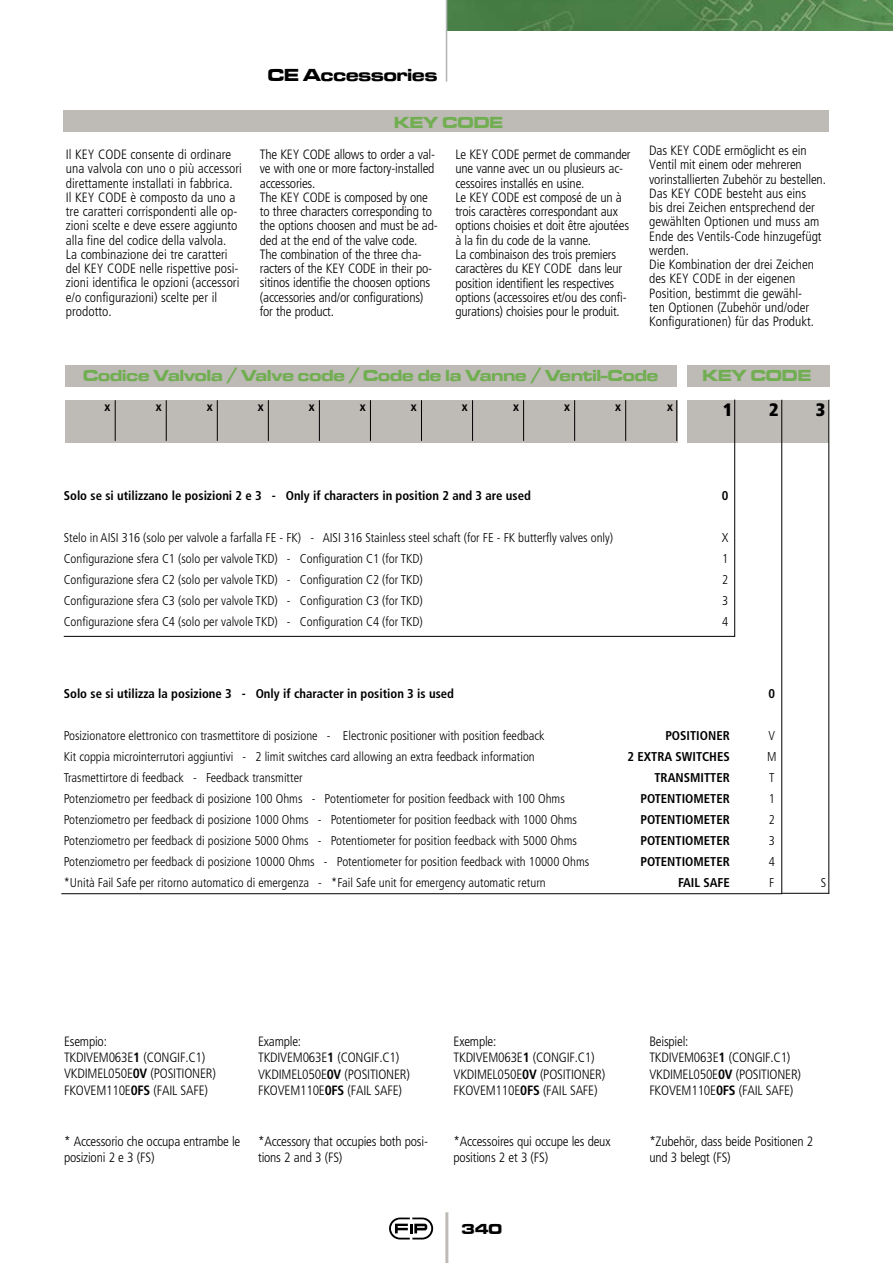
<style>
.page{position:relative;width:893px;height:1263px;background:#fff}
.page>*{position:absolute;margin:0;border:0;box-sizing:border-box;transform-origin:0 0}
.t1{font:18px "Microgramma D Bold Exte";color:#000}
.t2{font:900 condensed 18px "Frutiger";color:#000}
.t3{font:16.5px "Microgramma D Bold Exte";color:#71ae52}
.t4{font:15px "Microgramma D Bold Exte";color:#000}
.t5{font:300 condensed 13.5px/14.2px "Frutiger";letter-spacing:-.015em;color:#000}
.t6{font:300 condensed 12.75px "Frutiger";color:#000}
.t7{font:700 condensed 12.75px "Frutiger";color:#000}
.s1{font-weight:700}
</style>
<div class="page">
<hr style="left:445px;top:1212px;width:3px;height:51px;background:#bebab6">
<svg style="left:389px;top:1217px;width:44px;height:22px"></svg>
<img style="left:447px;top:0;width:446px;height:30px">
<hr style="left:446px;top:0;width:1px;height:82px;background:#b1b3b4">
<div style="left:65px;top:366px;width:612px;height:21px;background:#bebab6"></div>
<div style="left:687px;top:366px;width:142px;height:21px;background:#bebab6"></div>
<div style="left:687px;top:400px;width:142px;height:42px;background:#bebab6"></div>
<svg style="left:61px;top:399px;width:721px;height:495px"></svg>
<hr style="left:828px;top:400px;width:1px;height:494px;background:#000">
<svg style="left:63px;top:399px;width:672px;height:238px"></svg>
<div style="left:64px;top:111px;width:765px;height:21px;background:#bebab6"></div>
<hr style="left:115px;top:400px;width:1px;height:41px;background:#000">
<hr style="left:217px;top:400px;width:1px;height:41px;background:#000">
<hr style="left:319px;top:400px;width:1px;height:41px;background:#000">
<hr style="left:421px;top:400px;width:1px;height:41px;background:#000">
<hr style="left:523px;top:400px;width:1px;height:41px;background:#000">
<hr style="left:625px;top:400px;width:1px;height:41px;background:#000">
<hr style="left:166px;top:400px;width:1px;height:41px;background:#000">
<hr style="left:268px;top:400px;width:1px;height:41px;background:#000">
<hr style="left:370px;top:400px;width:1px;height:41px;background:#000">
<hr style="left:472px;top:400px;width:1px;height:41px;background:#000">
<hr style="left:574px;top:400px;width:1px;height:41px;background:#000">
<hr style="left:676px;top:400px;width:1px;height:41px;background:#000">
<hr style="left:782px;top:893px;width:47px;height:1px;background:#000">
<h1 class="t1" style="left:268px;top:63px;width:171px">CE Accessories</h1>
<p class="t3" style="left:394px;top:111px;width:110px">KEY CODE</p>
<p class="t5" style="left:66px;top:147px;width:177px">Il KEY CODE consente di ordinare una valvola con uno o più accessori direttamente installati in fabbrica.<br>Il KEY CODE è composto da uno a tre caratteri corrispondenti alle op&shy;zioni scelte e deve essere aggiunto alla fine del codice della valvola.<br>La combinazione dei tre caratteri del KEY CODE nelle rispettive posi&shy;zioni identifica le opzioni (accessori e/o configurazioni) scelte per il prodotto.</p>
<p class="t5" style="left:260px;top:147px;width:179px">The KEY CODE allows to order a val&shy;ve with one or more factory-installed accessories.<br>The KEY CODE is composed by one to three characters corresponding to the options choosen and must be ad&shy;ded at the end of the valve code.<br>The combination of the three cha&shy;racters of the KEY CODE in their po&shy;sitinos identifie the choosen options (accessories and/or configurations) for the product.</p>
<p class="t5" style="left:455px;top:148px;width:177px">Le KEY CODE permet de commander une vanne avec un ou plusieurs ac&shy;cessoires installés en usine.<br>Le KEY CODE est composé de un à trois caractères correspondant aux options choisies et doit être ajoutées à la fin du code de la vanne.<br>La combinaison des trois premiers caractères du KEY CODE dans leur position identifient les respectives options (accessoires et/ou des confi&shy;gurations) choisies pour le produit.</p>
<p class="t5" style="left:649px;top:144px;width:178px">Das KEY CODE ermöglicht es ein<br>Ventil mit einem oder mehreren vorinstallierten Zubehör zu bestellen.<br>Das KEY CODE besteht aus eins<br>bis drei Zeichen entsprechend der gewählten Optionen und muss am<br>Ende des Ventils-Code hinzugefügt werden.<br>Die Kombination der drei Zeichen des KEY CODE in der eigenen<br>Position, bestimmt die gewähl-<br>ten Optionen (Zubehör und/oder<br>Konfigurationen) für das Produkt.</p>
<p class="t3" style="left:83px;top:365px;width:577px">Codice Valvola / Valve code / Code de la Vanne / Ventil-Code</p>
<p class="t3" style="left:702px;top:365px;width:110px">KEY CODE</p>
<p class="t7" style="left:105px;top:399px;width:7px">x</p>
<p class="t7" style="left:156px;top:399px;width:7px">x</p>
<p class="t7" style="left:207px;top:399px;width:7px">x</p>
<p class="t7" style="left:258px;top:399px;width:7px">x</p>
<p class="t7" style="left:309px;top:399px;width:7px">x</p>
<p class="t7" style="left:360px;top:399px;width:7px">x</p>
<p class="t7" style="left:411px;top:399px;width:7px">x</p>
<p class="t7" style="left:462px;top:399px;width:7px">x</p>
<p class="t7" style="left:513px;top:399px;width:7px">x</p>
<p class="t7" style="left:564px;top:399px;width:7px">x</p>
<p class="t7" style="left:615px;top:399px;width:7px">x</p>
<p class="t7" style="left:667px;top:399px;width:7px">x</p>
<h1 class="t2" style="left:723px;top:399px;width:11px">1</h1>
<h1 class="t2" style="left:769px;top:399px;width:11px">2</h1>
<p class="t7" style="left:64px;top:488px;width:469px">Solo se si utilizzano le posizioni 2 e 3 - Only if characters in position 2 and 3 are used</p>
<p class="t7" style="left:722px;top:488px;width:8px">0</p>
<p class="t6" style="left:64px;top:531px;width:551px">Stelo in AISI 316 (solo per valvole a farfalla FE - FK) - AISI 316 Stainless steel schaft (for FE - FK butterfly valves only)</p>
<p class="t6" style="left:722px;top:531px;width:8px">X</p>
<p class="t6" style="left:64px;top:552px;width:361px">Configurazione sfera C1 (solo per valvole TKD) - Configuration C1 (for TKD)</p>
<p class="t6" style="left:722px;top:552px;width:8px">1</p>
<p class="t6" style="left:64px;top:573px;width:361px">Configurazione sfera C2 (solo per valvole TKD) - Configuration C2 (for TKD)</p>
<p class="t6" style="left:722px;top:573px;width:8px">2</p>
<p class="t6" style="left:64px;top:594px;width:361px">Configurazione sfera C3 (solo per valvole TKD) - Configuration C3 (for TKD)</p>
<p class="t6" style="left:722px;top:594px;width:8px">3</p>
<p class="t6" style="left:64px;top:615px;width:361px">Configurazione sfera C4 (solo per valvole TKD) - Configuration C4 (for TKD)</p>
<p class="t6" style="left:722px;top:615px;width:8px">4</p>
<h1 class="t2" style="left:816px;top:399px;width:11px">3</h1>
<p class="t7" style="left:64px;top:686px;width:392px">Solo se si utilizza la posizione 3 - Only if character in position 3 is used</p>
<p class="t7" style="left:768px;top:686px;width:8px">0</p>
<p class="t6" style="left:64px;top:728px;width:482px">Posizionatore elettronico con trasmettitore di posizione - Electronic positioner with position feedback</p>
<p class="t7" style="left:665px;top:728px;width:14px">POSITIO</p>
<p class="t7" style="left:708px;top:728px;width:22px">NER</p>
<p class="t6" style="left:768px;top:728px;width:8px">V</p>
<p class="t6" style="left:64px;top:749px;width:473px">Kit coppia microinterrutori aggiuntivi - 2 limit switches card allowing an extra feedback information</p>
<p class="t7" style="left:628px;top:749px;width:25px">2 EXTRA</p>
<p class="t7" style="left:675px;top:749px;width:8px">SWITCH</p>
<p class="t7" style="left:717px;top:749px;width:13px">ES</p>
<p class="t6" style="left:767px;top:749px;width:11px">M</p>
<p class="t6" style="left:64px;top:770px;width:240px">Trasmettirtore di feedback - Feedback transmitter</p>
<p class="t7" style="left:654px;top:770px;width:37px">TRANSMITT</p>
<p class="t7" style="left:716px;top:770px;width:14px">ER</p>
<p class="t6" style="left:769px;top:770px;width:7px">T</p>
<p class="t6" style="left:64px;top:791px;width:502px">Potenziometro per feedback di posizione 100 Ohms - Potentiometer for position feedback with 100 Ohms</p>
<p class="t7" style="left:640px;top:791px;width:43px">POTENTIOM</p>
<p class="t7" style="left:704px;top:791px;width:26px">ETER</p>
<p class="t6" style="left:769px;top:791px;width:8px">1</p>
<p class="t6" style="left:64px;top:812px;width:515px">Potenziometro per feedback di posizione 1000 Ohms - Potentiometer for position feedback with 1000 Ohms</p>
<p class="t7" style="left:640px;top:812px;width:43px">POTENTIOM</p>
<p class="t7" style="left:704px;top:812px;width:26px">ETER</p>
<p class="t6" style="left:769px;top:812px;width:8px">2</p>
<p class="t6" style="left:64px;top:833px;width:515px">Potenziometro per feedback di posizione 5000 Ohms - Potentiometer for position feedback with 5000 Ohms</p>
<p class="t7" style="left:640px;top:833px;width:43px">POTENTIOM</p>
<p class="t7" style="left:704px;top:833px;width:26px">ETER</p>
<p class="t6" style="left:769px;top:833px;width:8px">3</p>
<p class="t6" style="left:64px;top:854px;width:527px">Potenziometro per feedback di posizione 10000 Ohms - Potentiometer for position feedback with 10000 Ohms</p>
<p class="t7" style="left:640px;top:854px;width:43px">POTENTIOM</p>
<p class="t7" style="left:704px;top:854px;width:26px">ETER</p>
<p class="t6" style="left:769px;top:854px;width:8px">4</p>
<p class="t6" style="left:64px;top:875px;width:484px">*Unità Fail Safe per ritorno automatico di emergenza - *Fail Safe unit for emergency automatic return</p>
<p class="t7" style="left:678px;top:875px;width:53px">FAI L SAFE</p>
<p class="t6" style="left:769px;top:875px;width:7px">F</p>
<p class="t6" style="left:821px;top:875px;width:7px">S</p>
<p class="t5" style="left:64px;top:1033px;width:153px;line-height:16.2px">Esempio:<br>TKDIVEM063E<span class="s1">1</span> (CONGIF.C1)<br>VKDIMEL050E<span class="s1">0V</span> (POSITIONER)<br>FKOVEM110E<span class="s1">0FS</span> (FAIL SAFE)</p>
<p class="t5" style="left:64px;top:1133px;width:178px;line-height:16.2px">* Accessorio che occupa entrambe le posizioni 2 e 3 (FS)</p>
<p class="t5" style="left:258px;top:1033px;width:153px;line-height:16.2px">Example:<br>TKDIVEM063E<span class="s1">1</span> (CONGIF.C1)<br>VKDIMEL050E<span class="s1">0V</span> (POSITIONER)<br>FKOVEM110E<span class="s1">0FS</span> (FAIL SAFE)</p>
<p class="t5" style="left:258px;top:1133px;width:171px;line-height:16.2px">*Accessory that occupies both posi&shy;tions 2 and 3 (FS)</p>
<p class="t5" style="left:454px;top:1033px;width:153px;line-height:16.2px">Exemple:<br>TKDIVEM063E<span class="s1">1</span> (CONGIF.C1)<br>VKDIMEL050E<span class="s1">0V</span> (POSITIONER)<br>FKOVEM110E<span class="s1">0FS</span> (FAIL SAFE)</p>
<p class="t5" style="left:454px;top:1133px;width:159px;line-height:16.2px">*Accessoires qui occupe les deux positions 2 et 3 (FS)</p>
<p class="t4" style="left:462px;top:1218px;width:42px">340</p>
<p class="t5" style="left:649px;top:1033px;width:153px;line-height:16.2px">Beispiel:<br>TKDIVEM063E<span class="s1">1</span> (CONGIF.C1)<br>VKDIMEL050E<span class="s1">0V</span> (POSITIONER)<br>FKOVEM110E<span class="s1">0FS</span> (FAIL SAFE)</p>
<p class="t5" style="left:649px;top:1133px;width:166px;line-height:16.2px">*Zubehör, dass beide Positionen 2 und 3 belegt (FS)</p>
</div>
